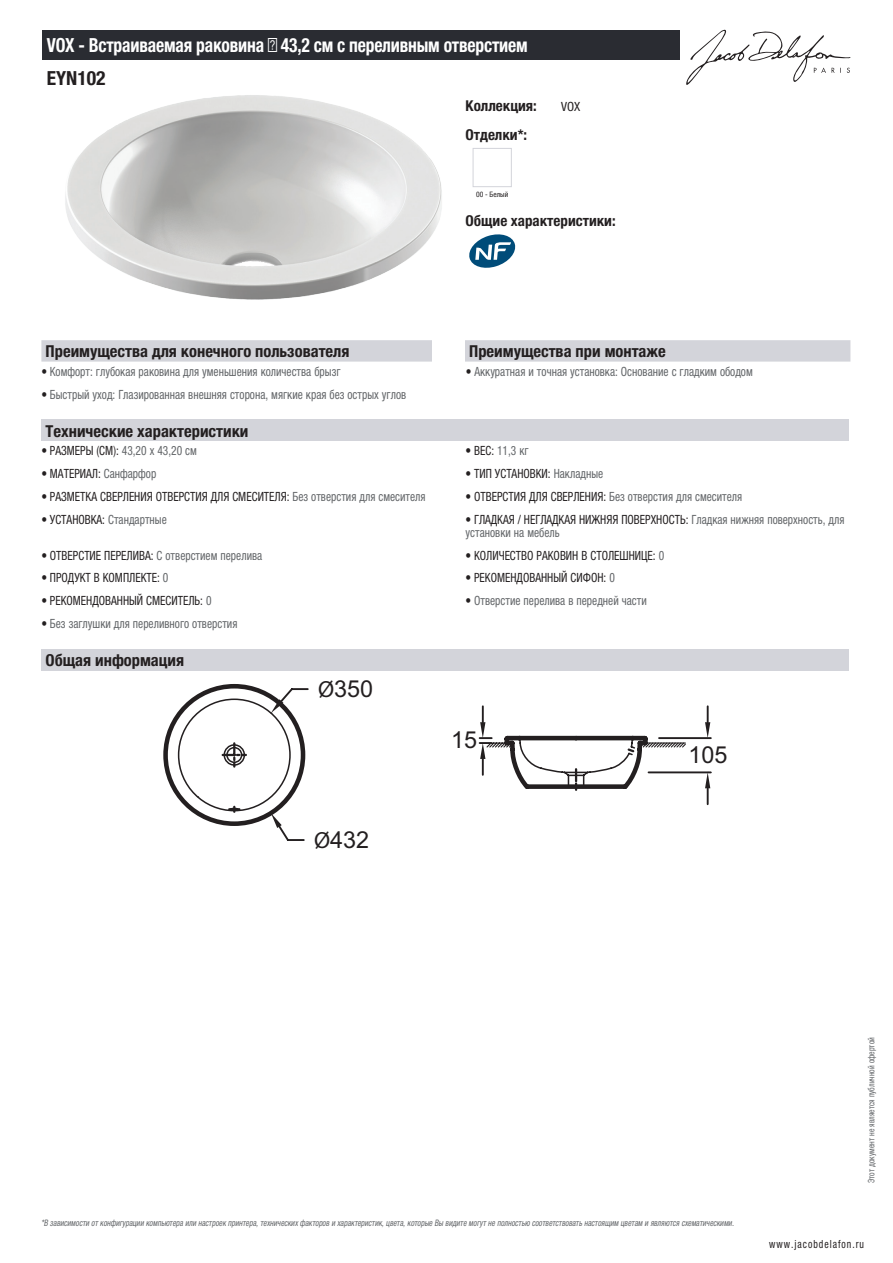
<style>
.page{position:relative;width:893px;height:1263px;background:#fff}
.page>*{position:absolute;margin:0;border:0;box-sizing:border-box;transform-origin:0 0}
.t1{font:23.4px "Arial";color:#231f20}
.t2{font:700 condensed 19.5px "Helvetica Neue LTCYR";letter-spacing:-.01em;color:#fff;scale:.9 1}
.t3{font:700 condensed 19.5px "Helvetica Neue LTCYR";color:#231f20}
.t4{font:700 condensed 16.5px "Helvetica Neue LTCYR";color:#231f20}
.t5{font:700 condensed 15px "Helvetica Neue LTCYR";color:#231f20}
.t6{font:condensed 12.75px/13.5px "Helvetica Neue LTCYR";color:#626568;scale:.9 1}
.t7{font:condensed 12.75px "Helvetica Neue LTCYR";color:#231f20;scale:.9 1}
.t8{font:condensed 12.75px "Helvetica Neue LTCYR";color:#231f20}
.t9{font:condensed 11.25px "Helvetica Neue LTCYR";letter-spacing:.1em;color:#231f20;scale:.87 1}
.t10{font:italic condensed 9px "Helvetica Neue LTCYR";color:#626568;scale:.87 1}
.t11{font:condensed 9px "Helvetica Neue LTCYR";color:#626568;scale:.87 1}
.t12{font:condensed 7.5px "Helvetica Neue LTCYR";color:#231f20}
.s1{color:#231f20}
.s2{color:#626568}
.s3{font-family:"Myriad Pro"}
</style>
<div class="page">
<svg style="left:686px;top:30px;width:164px;height:55px"></svg>
<img style="left:65px;top:95px;width:377px;height:205px">
<div style="left:473px;top:148px;width:39px;height:39px;border:1px solid #d3d4da"></div>
<svg style="left:469px;top:234px;width:46px;height:34px"></svg>
<div style="left:41px;top:340px;width:809px;height:22px;background:#d3d4da"></div>
<div style="left:432px;top:340px;width:33px;height:22px;background:#fff"></div>
<div style="left:41px;top:420px;width:808px;height:21px;background:#d3d4da"></div>
<div style="left:41px;top:649px;width:808px;height:21px;background:#d3d4da"></div>
<hr style="left:659px;top:737px;width:52px;height:2px;background:#231f20">
<hr style="left:648px;top:771px;width:63px;height:2px;background:#231f20">
<svg style="left:705px;top:706px;width:5px;height:32px"></svg>
<svg style="left:705px;top:773px;width:5px;height:31px"></svg>
<svg style="left:279px;top:737px;width:408px;height:104px"></svg>
<svg style="left:163px;top:684px;width:487px;height:144px"></svg>
<div style="left:43px;top:30px;width:637px;height:30px;background:#2a2c32"></div>
<h2 class="t2" style="left:47px;top:34px;width:536px">VOX - Встраиваемая раковина Ø 43,2 см с переливным отверстием</h2>
<h2 class="t3" style="left:47px;top:67px;width:60px">EYN102</h2>
<p class="t5" style="left:466px;top:97px;width:73px">Коллекция:</p>
<p class="t8" style="left:561px;top:99px;width:21px">VOX</p>
<p class="t5" style="left:466px;top:126px;width:63px">Отделки*:</p>
<p class="t12" style="left:476px;top:190px;width:34px">00 - Белый</p>
<p class="t5" style="left:466px;top:212px;width:152px">Общие характеристики:</p>
<p class="t4" style="left:46px;top:342px;width:305px">Преимущества для конечного пользователя</p>
<p class="t4" style="left:469px;top:342px;width:198px">Преимущества при монтаже</p>
<p class="t6" style="left:41px;top:365px;width:334px"><span class="s1">•</span> Комфорт: глубокая раковина для уменьшения количества брызг</p>
<p class="t6" style="left:466px;top:365px;width:320px"><span class="s1">•</span> Аккуратная и точная установка: Основание с гладким ободом</p>
<p class="t6" style="left:41px;top:387px;width:407px"><span class="s1">•</span> Быстрый уход: Глазированная внешняя сторона, мягкие края без острых углов</p>
<p class="t4" style="left:46px;top:422px;width:204px">Технические характеристики</p>
<p class="t7" style="left:41px;top:444px;width:174px">• РАЗМЕРЫ (СМ): <span class="s2">43,20 x 43,20 см</span></p>
<p class="t6" style="left:466px;top:444px;width:72px"><span class="s1">• ВЕС:</span> 11,3 кг</p>
<p class="t7" style="left:41px;top:466px;width:129px">• МАТЕРИАЛ: <span class="s2">Санфарфор</span></p>
<p class="t7" style="left:466px;top:466px;width:154px">• ТИП УСТАНОВКИ: <span class="s2">Накладные</span></p>
<p class="t7" style="left:41px;top:489px;width:428px">• РАЗМЕТКА СВЕРЛЕНИЯ ОТВЕРСТИЯ ДЛЯ СМЕСИТЕЛЯ: <span class="s2">Без отверстия для смесителя</span></p>
<p class="t6" style="left:466px;top:490px;width:309px"><span class="s1">• ОТВЕРСТИЯ ДЛЯ СВЕРЛЕНИЯ:</span> Без отверстия для смесителя</p>
<p class="t7" style="left:41px;top:512px;width:141px">• УСТАНОВКА: <span class="s2">Стандартные</span></p>
<p class="t6" style="left:466px;top:512px;width:422px"><span class="s1">• ГЛАДКАЯ / НЕГЛАДКАЯ НИЖНЯЯ ПОВЕРХНОСТЬ:</span> Гладкая нижняя поверхность, для установки на мебель</p>
<p class="t7" style="left:41px;top:548px;width:247px">• ОТВЕРСТИЕ ПЕРЕЛИВА: <span class="s2">С отверстием перелива</span></p>
<p class="t7" style="left:466px;top:548px;width:222px">• КОЛИЧЕСТВО РАКОВИН В СТОЛЕШНИЦЕ: <span class="s2">0</span></p>
<p class="t7" style="left:41px;top:571px;width:143px">• ПРОДУКТ В КОМПЛЕКТЕ: <span class="s2">0</span></p>
<p class="t7" style="left:466px;top:571px;width:167px">• РЕКОМЕНДОВАННЫЙ СИФОН: <span class="s2">0</span></p>
<p class="t7" style="left:41px;top:593px;width:191px">• РЕКОМЕНДОВАННЫЙ СМЕСИТЕЛЬ: <span class="s2">0</span></p>
<p class="t6" style="left:466px;top:594px;width:203px"><span class="s1">•</span> Отверстие перелива в передней части</p>
<p class="t6" style="left:41px;top:617px;width:219px"><span class="s1">•</span> Без заглушки для переливного отверстия</p>
<p class="t4" style="left:46px;top:651px;width:140px">Общая информация</p>
<h1 class="t1" style="left:318px;top:673px;width:57px"><span class="s3">Ø</span>350</h1>
<h1 class="t1" style="left:314px;top:824px;width:57px"><span class="s3">Ø</span>432</h1>
<h1 class="t1" style="left:451px;top:724px;width:28px">15</h1>
<h1 class="t1" style="left:688px;top:739px;width:41px">105</h1>
<p class="t10" style="left:41px;top:1218px;width:800px">*В зависимости отконфигурации компьютера или настроек принтера,техническихфакторов и характеристик,цвета,которые Вы видите могутне полностью соответствоватьнастоящим цветам и являются схематическими.</p>
<p class="t11" style="left:866px;top:1183px;width:169px;rotate:-90deg">Этот документ не является публичной офертой</p>
<p class="t9" style="left:769px;top:1237px;width:110px">www.jacobdelafon.ru</p>
</div>
